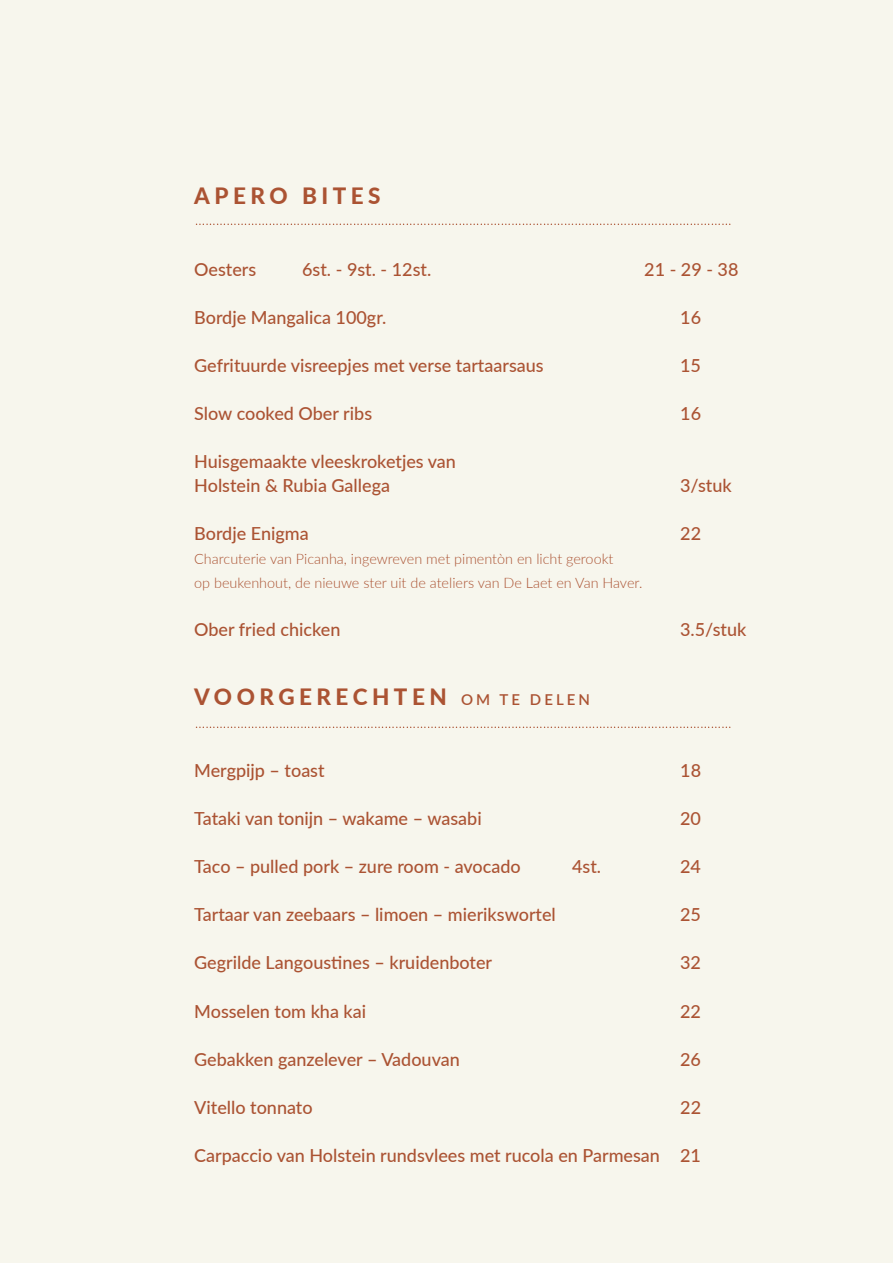
<style>
.page{position:relative;width:893px;height:1263px;background:#f7f6ed}
.page>*{position:absolute;margin:0;border:0;box-sizing:border-box;transform-origin:0 0}
.t1{font:800 22.5px "Lato";letter-spacing:.2em;color:#ab5333}
.t2{font:500 18px/24px "Lato";color:#ab5333}
.t3{font:300 14.4px/24px "Lato";color:#ab5333}
.s1{font-weight:600;font-size:15px}
</style>
<div class="page">
<svg style="left:196px;top:224px;width:534px;height:1px"></svg>
<svg style="left:196px;top:727px;width:534px;height:1px"></svg>
<p class="t1" style="left:194px;top:179px;width:188px">APERO BITES</p>
<p class="t2" style="left:194px;top:256px;width:64px">Oesters</p>
<p class="t2" style="left:302px;top:256px;width:131px">6st. - 9st. - 12st.</p>
<p class="t2" style="left:644px;top:256px;width:96px">21 - 29 - 38</p>
<p class="t2" style="left:194px;top:304px;width:194px">Bordje Mangalica 100gr.</p>
<p class="t2" style="left:680px;top:304px;width:22px">16</p>
<p class="t2" style="left:194px;top:352px;width:351px">Gefrituurde visreepjes met verse tartaarsaus</p>
<p class="t2" style="left:680px;top:352px;width:22px">15</p>
<p class="t2" style="left:194px;top:400px;width:179px">Slow cooked Ober ribs</p>
<p class="t2" style="left:680px;top:400px;width:22px">16</p>
<p class="t2" style="left:194px;top:448px;width:263px">Huisgemaakte vleeskroketjes van<br>Holstein &amp; Rubia Gallega</p>
<p class="t2" style="left:680px;top:472px;width:53px">3/stuk</p>
<p class="t2" style="left:194px;top:520px;width:116px">Bordje Enigma</p>
<p class="t2" style="left:680px;top:520px;width:22px">22</p>
<p class="t3" style="left:194px;top:546px;width:450px">Charcuterie van Picanha, ingewreven met pimentòn en licht gerookt<br>op beukenhout, de nieuwe ster uit de ateliers van De Laet en Van Haver.</p>
<p class="t2" style="left:194px;top:616px;width:148px">Ober fried chicken</p>
<p class="t2" style="left:680px;top:616px;width:68px">3.5/stuk</p>
<p class="t1" style="left:194px;top:680px;width:397px">VOORGERECHTEN <span class="s1">OM TE DELEN</span></p>
<p class="t2" style="left:194px;top:758px;width:132px">Mergpijp – toast</p>
<p class="t2" style="left:680px;top:758px;width:22px">18</p>
<p class="t2" style="left:194px;top:806px;width:289px">Tataki van tonijn – wakame – wasabi</p>
<p class="t2" style="left:680px;top:806px;width:22px">20</p>
<p class="t2" style="left:194px;top:854px;width:328px">Taco – pulled pork – zure room - avocado</p>
<p class="t2" style="left:572px;top:854px;width:31px">4st.</p>
<p class="t2" style="left:680px;top:854px;width:22px">24</p>
<p class="t2" style="left:194px;top:902px;width:363px">Tartaar van zeebaars – limoen – mierikswortel</p>
<p class="t2" style="left:680px;top:902px;width:22px">25</p>
<p class="t2" style="left:194px;top:950px;width:299px">Gegrilde Langoustines – kruidenboter</p>
<p class="t2" style="left:680px;top:950px;width:22px">32</p>
<p class="t2" style="left:194px;top:998px;width:173px">Mosselen tom kha kai</p>
<p class="t2" style="left:680px;top:998px;width:22px">22</p>
<p class="t2" style="left:194px;top:1046px;width:267px">Gebakken ganzelever – Vadouvan</p>
<p class="t2" style="left:680px;top:1046px;width:22px">26</p>
<p class="t2" style="left:194px;top:1094px;width:120px">Vitello tonnato</p>
<p class="t2" style="left:680px;top:1094px;width:22px">22</p>
<p class="t2" style="left:194px;top:1142px;width:508px">Carpaccio van Holstein rundsvlees met rucola en Parmesan 21</p>
</div>
